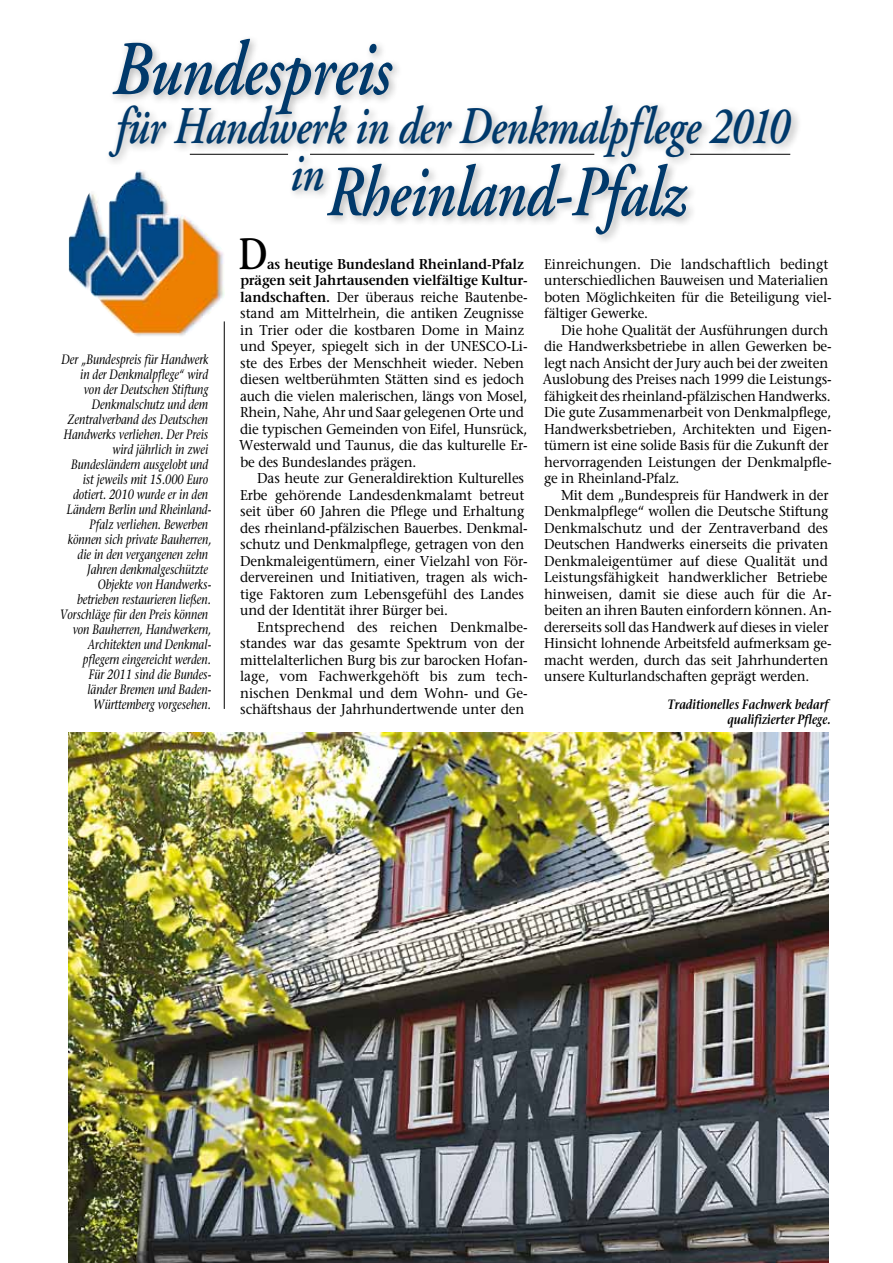
<style>
.page{position:relative;width:893px;height:1263px;background:#fff}
.page>*{position:absolute;margin:0;border:0;box-sizing:border-box;transform-origin:0 0}
.t1{font:italic 600 77.25px "Adobe Garamond";letter-spacing:-.01em;color:#00396b;scale:.8 1}
.t2{font:italic 600 72px "Adobe Garamond";letter-spacing:-.01em;color:#00396b;scale:.8 1}
.t3{font:italic 600 52.65px "Adobe Garamond";letter-spacing:-.01em;color:#00396b;scale:.8 1}
.t4{font:600 46.5px "Adobe Garamond";color:#000;scale:.8 1}
.t5{font:14.25px/16.5px "Stone Serif";letter-spacing:-.01em;color:#000;scale:.95 1}
.t6{font:italic 13.5px/15px "Stone Serif";color:#000;text-align:right;scale:.8 1}
.t7{font:italic 600 13.5px/15px "Stone Serif";color:#000;text-align:right;scale:.8 1}
.s1{font-weight:600}
</style>
<div class="page">
<hr style="left:224px;top:321px;width:1px;height:388px;background:#000">
<img style="left:68px;top:193px;width:157px;height:144px">
<div style="left:104px;top:34px;width:697px;height:211px;background:#000;opacity:.31"></div>
<img style="left:68px;top:732px;width:761px;height:531px">
<h1 class="t1" style="left:110px;top:27px;width:350px">Bundespreis</h1>
<h3 class="t3" style="left:114px;top:97px;width:844px">für Handwerk in der Denkmalpflege 2010</h3>
<h2 class="t2" style="left:288px;top:153px;width:495px"><sup>in</sup>Rheinland-Pfalz</h2>
<p class="t5" style="left:544px;top:255px;width:304px">Einreichungen. Die landschaftlich bedingt unterschiedlichen Bauweisen und Materialien boten Möglichkeiten für die Beteiligung viel&shy;fältiger Gewerke.</p>
<p class="t5" style="left:543px;top:321px;width:305px;text-indent:18px">Die hohe Qualität der Ausführungen durch die Handwerksbetriebe in allen Gewerken be&shy;legt nach Ansicht der Jury auch bei der zweiten Auslobung des Preises nach 1999 die Leistungs&shy;fähigkeit des rheinland-pfälzischen Handwerks.<br>Die gute Zusammenarbeit von Denkmalpflege, Handwerksbetrieben, Architekten und Eigen&shy;tümern ist eine solide Basis für die Zukunft der hervorragenden Leistungen der Denkmalpfle&shy;ge in Rheinland-Pfalz.</p>
<p class="t5" style="left:544px;top:486px;width:304px;text-indent:17px">Mit dem „Bundespreis für Handwerk in der Denkmalpflege“ wollen die Deutsche Stiftung Denkmalschutz und der Zentraverband des Deutschen Handwerks einerseits die privaten Denkmaleigentümer auf diese Qualität und Leistungsfähigkeit handwerklicher Betriebe hinweisen, damit sie diese auch für die Ar&shy;beiten an ihren Bauten einfordern können. An&shy;dererseits soll das Handwerk auf dieses in vieler Hinsicht lohnende Arbeitsfeld aufmerksam ge&shy;macht werden, durch das seit Jahrhunderten unsere Kulturlandschaften geprägt werden.</p>
<h3 class="t4" style="left:238px;top:228px;width:38px">D</h3>
<p class="t5" style="left:239px;top:255px;width:305px;text-indent:28px"><span class="s1">as heutige Bundesland Rheinland-Pfalz prägen seit Jahrtausenden vielfältige Kultur&shy;landschaften.</span> Der überaus reiche Bautenbe&shy;stand am Mittelrhein, die antiken Zeugnisse in Trier oder die kostbaren Dome in Mainz und Speyer, spiegelt sich in der UNESCO-Li&shy;ste des Erbes der Menschheit wieder. Neben diesen weltberühmten Stätten sind es jedoch auch die vielen malerischen, längs von Mosel, Rhein, Nahe, Ahr und Saar gelegenen Orte und die typischen Gemeinden von Eifel, Hunsrück, Westerwald und Taunus, die das kulturelle Er&shy;be des Bundeslandes prägen.</p>
<p class="t5" style="left:240px;top:470px;width:304px;text-indent:17px">Das heute zur Generaldirektion Kulturelles Erbe gehörende Landesdenkmalamt betreut seit über 60 Jahren die Pflege und Erhaltung des rheinland-pfälzischen Bauerbes. Denkmal&shy;schutz und Denkmalpflege, getragen von den Denkmaleigentümern, einer Vielzahl von För&shy;dervereinen und Initiativen, tragen als wich&shy;tige Faktoren zum Lebensgefühl des Landes und der Identität ihrer Bürger bei.</p>
<p class="t5" style="left:240px;top:618px;width:304px;text-indent:17px">Entsprechend des reichen Denkmalbe&shy;standes war das gesamte Spektrum von der mittelalterlichen Burg bis zur barocken Hofan&shy;lage, vom Fachwerkgehöft bis zum tech&shy;nischen Denkmal und dem Wohn- und Ge&shy;schäftshaus der Jahrhundertwende unter den</p>
<p class="t6" style="left:60px;top:352px;width:191px">Der „Bundespreis für Handwerk in der Denkmalpflege“ wird<br>von der Deutschen Stiftung<br>Denkmalschutz und dem<br>Zentralverband des Deutschen<br>Handwerks verliehen. Der Preis wird jährlich in zwei<br>Bundesländern ausgelobt und<br>ist jeweils mit 15.000 Euro dotiert. 2010 wurde er in den<br>Ländern Berlin und Rheinland-<br>Pfalz verliehen. Bewerben können sich private Bauherren, die in den vergangenen zehn<br>Jahren denkmalgeschützte<br>Objekte von Handwerks&shy;betrieben restaurieren ließen.<br>Vorschläge für den Preis können von Bauherren, Handwerkern,<br>Architekten und Denkmal&shy;pflegern eingereicht werden.<br>Für 2011 sind die Bundes&shy;länder Bremen und Baden-<br>Württemberg vorgesehen.</p>
<p class="t7" style="left:667px;top:696px;width:206px">Traditionelles Fachwerk bedarf qualifizierter Pflege.</p>
</div>
